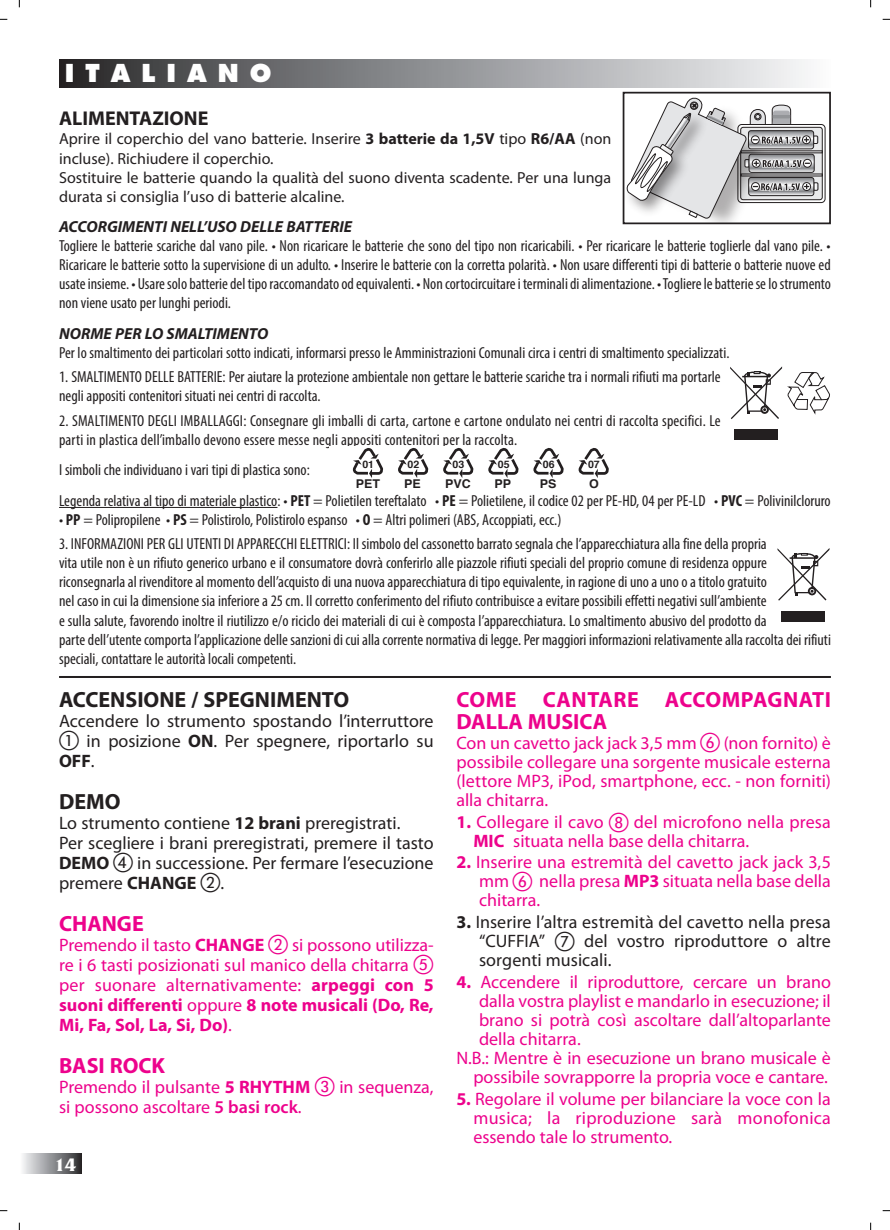
<style>
.page{position:relative;width:890px;height:1230px;background:#fff}
.page>*{position:absolute;margin:0;border:0;box-sizing:border-box;transform-origin:0 0}
.t1{font:800 24px "Futura";color:#fff}
.t2{font:700 22px/22px "Myriad Pro";color:#ed028c}
.t3{font:700 22px "Myriad Pro";color:#231f20}
.t4{font:700 20px "Myriad Pro";color:#231f20}
.t5{font:700 19px "Friz Quadrata";color:#fff}
.t6{font:18px/19px "Myriad Pro";color:#ed028c;text-align:justify}
.t7{font:18px/20px "Myriad Pro";color:#231f20;text-align:justify}
.t8{font:condensed 16px/19px "Myriad Pro";color:#231f20}
.t9{font:16px/19.2px "Myriad Pro";color:#231f20}
.t10{font:italic 700 16px "Myriad Pro";color:#231f20}
.t11{font:700 12px "Helvetica";color:#231f20}
.t12{font:700 10.2px "Helvetica";color:#231f20}
.s1{font-weight:700}
.s2{font-family:"EUROPEA Nnum Plain";font-size:20px}
.s3{font-weight:600}
</style>
<div class="page">
<div style="left:19px;top:1153px;width:62px;height:20px;background:linear-gradient(to right,#fdffff,#343437)"></div>
<hr style="left:59px;top:507px;width:218px;height:1px;background:#231f20">
<div style="left:59px;top:59px;width:771px;height:28px;background:linear-gradient(to right,#2b2b2d,#fafbfe)"></div>
<hr style="left:59px;top:676px;width:771px;height:2px;background:#231f20">
<div style="left:733px;top:429px;width:43px;height:11px;background:#231f20"></div>
<svg style="left:730px;top:366px;width:99px;height:53px"></svg>
<svg style="left:352px;top:448px;width:31px;height:30px"></svg>
<svg style="left:398px;top:448px;width:31px;height:30px"></svg>
<svg style="left:443px;top:447px;width:31px;height:31px"></svg>
<svg style="left:488px;top:447px;width:31px;height:31px"></svg>
<svg style="left:533px;top:447px;width:31px;height:31px"></svg>
<svg style="left:578px;top:448px;width:31px;height:30px"></svg>
<div style="left:781px;top:611px;width:43px;height:10px;background:#231f20"></div>
<svg style="left:777px;top:548px;width:52px;height:52px"></svg>
<div style="left:737px;top:124px;width:88px;height:79px;border:1px solid #231f20;border-radius:4px"></div>
<svg style="left:740px;top:127px;width:81px;height:73px"></svg>
<div style="left:739px;top:127px;width:83px;height:73px;border:1px solid #231f20;border-radius:3px"></div>
<svg style="left:626px;top:97px;width:192px;height:122px"></svg>
<div style="left:622px;top:92px;width:208px;height:132px;border:2px solid #231f20"></div>
<svg style="left:0;top:18px;width:7px;height:2px"></svg>
<svg style="left:882px;top:18px;width:7px;height:2px"></svg>
<svg style="left:18px;top:0;width:2px;height:7px"></svg>
<svg style="left:18px;top:1222px;width:2px;height:7px"></svg>
<h1 class="t1" style="left:65px;top:58px;width:208px">I T A L I A N O</h1>
<p class="t4" style="left:59px;top:105px;width:151px">ALIMENTAZIONE</p>
<p class="t9" style="left:59px;top:129px;width:553px">Aprire il coperchio del vano batterie. Inserire <span class="s1">3 batterie da 1,5V</span> tipo <span class="s1">R6/AA</span> (non incluse). Richiudere il coperchio.<br>Sostituire le batterie quando la qualità del suono diventa scadente. Per una lunga durata si consiglia l’uso di batterie alcaline.</p>
<p class="t10" style="left:59px;top:216px;width:294px">ACCORGIMENTI NELL’USO DELLE BATTERIE</p>
<p class="t8" style="left:59px;top:236px;width:773px;text-align:justify">Togliere le batterie scariche dal vano pile. • Non ricaricare le batterie che sono del tipo non ricaricabili. • Per ricaricare le batterie toglierle dal vano pile. • Ricaricare le batterie sotto la supervisione di un adulto. • Inserire le batterie con la corretta polarità. • Non usare differenti tipi di batterie o batterie nuove ed usate insieme. • Usare solo batterie del tipo raccomandato od equivalenti. • Non cortocircuitare i terminali di alimentazione. • Togliere le batterie se lo strumento non viene usato per lunghi periodi.</p>
<p class="t10" style="left:59px;top:323px;width:211px">NORME PER LO SMALTIMENTO</p>
<p class="t8" style="left:59px;top:342px;width:671px">Per lo smaltimento dei particolari sotto indicati, informarsi presso le Amministrazioni Comunali circa i centri di smaltimento specializzati.</p>
<p class="t8" style="left:59px;top:367px;width:662px">1. SMALTIMENTO DELLE BATTERIE: Per aiutare la protezione ambientale non gettare le batterie scariche tra i normali rifiuti ma portarle negli appositi contenitori situati nei centri di raccolta.</p>
<p class="t8" style="left:59px;top:411px;width:662px">2. SMALTIMENTO DEGLI IMBALLAGGI: Consegnare gli imballi di carta, cartone e cartone ondulato nei centri di raccolta specifici. Le parti in plastica dell’imballo devono essere messe negli appositi contenitori per la raccolta.</p>
<p class="t8" style="left:59px;top:454px;width:772px;line-height:30.4px">I simboli che individuano i vari tipi di plastica sono:<br>Legenda relativa al tipo di materiale plastico: • <span class="s1">PET</span> = Polietilen tereftalato • <span class="s1">PE</span> = Polietilene, il codice 02 per PE-HD, 04 per PE-LD • <span class="s1">PVC</span> = Polivinilcloruro</p>
<p class="t8" style="left:59px;top:509px;width:503px">• <span class="s1">PP</span> = Polipropilene • <span class="s1">PS</span> = Polistirolo, Polistirolo espanso • <span class="s1">O</span> = Altri polimeri (ABS, Accoppiati, ecc.)</p>
<p class="t8" style="left:59px;top:534px;width:773px">3. INFORMAZIONI PER GLI UTENTI DI APPARECCHI ELETTRICI: Il simbolo del cassonetto barrato segnala che l’apparecchiatura alla fine della propria<br>vita utile non è un rifiuto generico urbano e il consumatore dovrà conferirlo alle piazzole rifiuti speciali del proprio comune di residenza oppure riconsegnarla al rivenditore al momento dell’acquisto di una nuova apparecchiatura di tipo equivalente, in ragione di uno a uno o a titolo gratuito<br>nel caso in cui la dimensione sia inferiore a 25 cm. Il corretto conferimento del rifiuto contribuisce a evitare possibili effetti negativi sull’ambiente<br>e sulla salute, favorendo inoltre il riutilizzo e/o riciclo dei materiali di cui è composta l’apparecchiatura. Lo smaltimento abusivo del prodotto da<br>parte dell’utente comporta l’applicazione delle sanzioni di cui alla corrente normativa di legge. Per maggiori informazioni relativamente alla raccolta dei rifiuti speciali, contattare le autorità locali competenti.</p>
<p class="t12" style="left:542px;top:455px;width:13px">06</p>
<p class="t11" style="left:539px;top:473px;width:18px">PS</p>
<p class="t12" style="left:362px;top:455px;width:13px">01</p>
<p class="t11" style="left:355px;top:473px;width:26px">PET</p>
<p class="t12" style="left:407px;top:455px;width:13px">02</p>
<p class="t11" style="left:404px;top:473px;width:18px">PE</p>
<p class="t12" style="left:452px;top:455px;width:13px">03</p>
<p class="t11" style="left:445px;top:473px;width:27px">PVC</p>
<p class="t12" style="left:497px;top:455px;width:13px">05</p>
<p class="t11" style="left:494px;top:473px;width:18px">PP</p>
<p class="t12" style="left:587px;top:455px;width:13px">07</p>
<p class="t11" style="left:588px;top:473px;width:11px">O</p>
<h2 class="t3" style="left:59px;top:684px;width:291px">ACCENSIONE / SPEGNIMENTO</h2>
<p class="t7" style="left:59px;top:710px;width:376px">Accendere lo strumento spostando l’interruttore <span class="s2">A</span> in posizione <span class="s1">ON</span>. Per spegnere, riportarlo su <span class="s1">OFF</span>.</p>
<h2 class="t3" style="left:59px;top:786px;width:63px">DEMO</h2>
<p class="t7" style="left:59px;top:812px;width:376px;text-align:left">Lo strumento contiene <span class="s1">12 brani</span> preregistrati.<br>Per scegliere i brani preregistrati, premere il tasto <span class="s1">DEMO</span> <span class="s2">D</span> in successione. Per fermare l’esecuzione premere <span class="s1">CHANGE</span> <span class="s2">B</span>.</p>
<h2 class="t2" style="left:59px;top:911px;width:86px">CHANGE</h2>
<p class="t6" style="left:59px;top:934px;width:376px;line-height:20px">Premendo il tasto <span class="s1">CHANGE</span> <span class="s2">B</span> si possono utilizza&shy;re i 6 tasti posizionati sul manico della chitarra <span class="s2">E </span>per suonare alternativamente: <span class="s1">arpeggi con 5 suoni differenti</span> oppure <span class="s1">8 note musicali (Do, Re, Mi, Fa, Sol, La, Si, Do)</span>.</p>
<h2 class="t2" style="left:59px;top:1053px;width:107px">BASI ROCK</h2>
<p class="t6" style="left:59px;top:1076px;width:376px;line-height:20px">Premendo il pulsante <span class="s1">5 RHYTHM</span> <span class="s2">C</span> in sequenza, si possono ascoltare <span class="s3">5 basi rock</span>.</p>
<p class="t5" style="left:54px;top:1154px;width:23px">14</p>
<h2 class="t2" style="left:456px;top:687px;width:376px">COME CANTARE ACCOMPAGNATI<br>DALLA MUSICA</h2>
<p class="t6" style="left:456px;top:732px;width:376px">Con un cavetto jack jack 3,5 mm <span class="s2">F</span> (non fornito) è possibile collegare una sorgente musicale esterna (lettore MP3, iPod, smartphone, ecc. - non forniti) alla chitarra.</p>
<p class="t6" style="left:473px;top:811px;width:359px;text-indent:-17px"><span class="s1">1.</span> Collegare il cavo <span class="s2">H</span> del microfono nella presa<br><span class="s1">MIC</span> situata nella base della chitarra.</p>
<p class="t6" style="left:479px;top:852px;width:353px;text-indent:-23px"><span class="s1">2.</span> Inserire una estremità del cavetto jack jack 3,5 mm <span class="s2">F</span> nella presa <span class="s1">MP3</span> situata nella base della chitarra.</p>
<p class="t7" style="left:479px;top:912px;width:353px;line-height:19px;text-indent:-23px"><span class="s1">3.</span> Inserire l’altra estremità del cavetto nella presa “CUFFIA” <span class="s2">G</span> del vostro riproduttore o altre sorgenti musicali.</p>
<p class="t6" style="left:456px;top:972px;width:376px"><span class="s1">4.</span> Accendere il riproduttore, cercare un brano</p>
<p class="t6" style="left:479px;top:991px;width:353px">dalla vostra playlist e mandarlo in esecuzione; il</p>
<p class="t6" style="left:479px;top:1010px;width:353px">brano si potrà così ascoltare dall’altoparlante</p>
<p class="t6" style="left:479px;top:1029px;width:103px">della chitarra.</p>
<p class="t6" style="left:456px;top:1048px;width:376px">N.B.: Mentre è in esecuzione un brano musicale è</p>
<p class="t6" style="left:473px;top:1067px;width:356px">possibile sovrapporre la propria voce e cantare.</p>
<p class="t6" style="left:473px;top:1089px;width:359px;text-indent:-17px"><span class="s1">5.</span> Regolare il volume per bilanciare la voce con la musica; la riproduzione sarà monofonica essendo tale lo strumento.</p>
</div>
